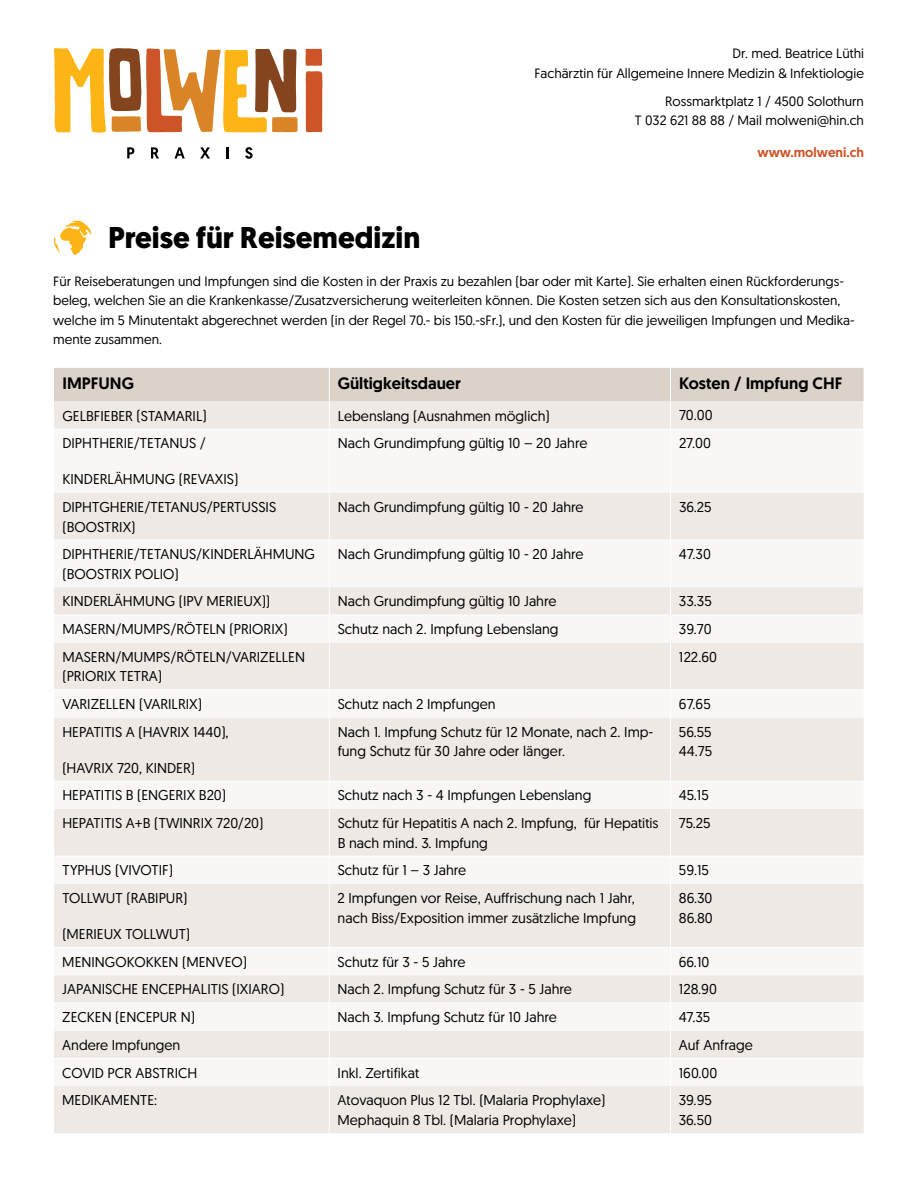
<style>
.page{position:relative;width:918px;height:1188px;background:#fff}
.page>*{position:absolute;margin:0;border:0;box-sizing:border-box;transform-origin:0 0}
.t1{font:700 30px "Geomanist";color:#000}
.t2{font:500 16.5px "Geomanist";color:#000}
.t3{font:14.25px/19.5px "Geomanist";color:#000}
.t4{font:13.5px/19.5px "Geomanist";color:#000;text-align:right}
.t5{font:500 13.5px "Geomanist";color:#cd5427}
</style>
<div class="page">
<svg style="left:306px;top:49px;width:17px;height:83px"></svg>
<svg style="left:54px;top:48px;width:244px;height:85px"></svg>
<svg style="left:127px;top:147px;width:7px;height:12px"></svg>
<svg style="left:151px;top:147px;width:8px;height:12px"></svg>
<svg style="left:175px;top:147px;width:10px;height:12px"></svg>
<svg style="left:200px;top:147px;width:10px;height:12px"></svg>
<svg style="left:226px;top:147px;width:3px;height:12px"></svg>
<svg style="left:245px;top:147px;width:8px;height:12px"></svg>
<div style="left:54px;top:1086px;width:810px;height:47px;background:#eee9e4"></div>
<svg style="left:54px;top:493px;width:810px;height:565px;fill:#eee9e4"></svg>
<hr style="left:329px;top:493px;width:1px;height:47px;background:#fff">
<hr style="left:670px;top:493px;width:1px;height:47px;background:#fff">
<hr style="left:54px;top:540px;width:275px;height:1px;background:#fff">
<hr style="left:329px;top:540px;width:342px;height:1px;background:#fff">
<hr style="left:329px;top:540px;width:1px;height:47px;background:#fff">
<hr style="left:671px;top:540px;width:193px;height:1px;background:#fff">
<hr style="left:670px;top:540px;width:1px;height:47px;background:#fff">
<hr style="left:329px;top:643px;width:1px;height:46px;background:#fff">
<hr style="left:670px;top:643px;width:1px;height:46px;background:#fff">
<hr style="left:54px;top:689px;width:275px;height:1px;background:#fff">
<hr style="left:329px;top:689px;width:342px;height:1px;background:#fff">
<svg style="left:329px;top:690px;width:1px;height:27px"></svg>
<hr style="left:671px;top:689px;width:193px;height:1px;background:#fff">
<svg style="left:670px;top:690px;width:1px;height:27px"></svg>
<hr style="left:329px;top:718px;width:1px;height:63px;background:#fff">
<hr style="left:670px;top:718px;width:1px;height:63px;background:#fff">
<hr style="left:54px;top:781px;width:275px;height:1px;background:#fff">
<hr style="left:329px;top:781px;width:342px;height:1px;background:#fff">
<svg style="left:329px;top:782px;width:1px;height:27px"></svg>
<hr style="left:671px;top:781px;width:193px;height:1px;background:#fff">
<svg style="left:670px;top:782px;width:1px;height:27px"></svg>
<hr style="left:329px;top:809px;width:1px;height:47px;background:#fff">
<hr style="left:670px;top:809px;width:1px;height:47px;background:#fff">
<hr style="left:54px;top:856px;width:275px;height:1px;background:#fff">
<hr style="left:329px;top:856px;width:342px;height:1px;background:#fff">
<svg style="left:329px;top:857px;width:1px;height:26px"></svg>
<hr style="left:671px;top:856px;width:193px;height:1px;background:#fff">
<svg style="left:670px;top:857px;width:1px;height:26px"></svg>
<svg style="left:329px;top:588px;width:1px;height:54px"></svg>
<svg style="left:670px;top:588px;width:1px;height:54px"></svg>
<svg style="left:863px;top:588px;width:1px;height:27px"></svg>
<hr style="left:54px;top:615px;width:275px;height:1px;background:#fff">
<hr style="left:329px;top:615px;width:342px;height:1px;background:#fff">
<hr style="left:671px;top:615px;width:193px;height:1px;background:#fff">
<svg style="left:54px;top:368px;width:810px;height:61px;background:#e3dcd6"></svg>
<hr style="left:329px;top:884px;width:1px;height:63px;background:#fff">
<hr style="left:670px;top:884px;width:1px;height:63px;background:#fff">
<hr style="left:54px;top:947px;width:275px;height:1px;background:#fff">
<hr style="left:329px;top:947px;width:342px;height:1px;background:#fff">
<hr style="left:671px;top:947px;width:193px;height:1px;background:#fff">
<hr style="left:54px;top:1003px;width:275px;height:1px;background:#fff">
<hr style="left:329px;top:1003px;width:342px;height:1px;background:#fff">
<hr style="left:671px;top:1003px;width:193px;height:1px;background:#fff">
<hr style="left:329px;top:1086px;width:1px;height:47px;background:#fff">
<hr style="left:670px;top:1086px;width:1px;height:47px;background:#fff">
<svg style="left:329px;top:948px;width:1px;height:110px"></svg>
<svg style="left:670px;top:948px;width:1px;height:110px"></svg>
<svg style="left:54px;top:220px;width:38px;height:35px"></svg>
<h1 class="t1" style="left:108px;top:217px;width:314px">Preise für Reisemedizin</h1>
<p class="t4" style="left:535px;top:43px;width:331px">Dr. med. Beatrice Lüthi<br>Fachärztin für Allgemeine Innere Medizin &amp; Infektiologie</p>
<p class="t4" style="left:635px;top:91px;width:231px">Rossmarktplatz 1 / 4500 Solothurn<br>T 032 621 88 88 / Mail molweni@hin.ch</p>
<p class="t5" style="left:758px;top:144px;width:108px">www.molweni.ch</p>
<p class="t4" style="left:53px;top:271px;width:803px;text-align:left">Für Reiseberatungen und Impfungen sind die Kosten in der Praxis zu bezahlen (bar oder mit Karte). Sie erhalten einen Rückforderungs&shy;beleg, welchen Sie an die Krankenkasse/Zusatzversicherung weiterleiten können. Die Kosten setzen sich aus den Konsultationskosten, welche im 5 Minutentakt abgerechnet werden (in der Regel 70.- bis 150.-sFr.), und den Kosten für die jeweiligen Impfungen und Medika&shy;mente zusammen.</p>
<p class="t2" style="left:63px;top:372px;width:73px">IMPFUNG</p>
<p class="t2" style="left:338px;top:372px;width:125px">Gültigkeitsdauer</p>
<p class="t2" style="left:679px;top:372px;width:165px">Kosten / Impfung CHF</p>
<p class="t3" style="left:63px;top:406px;width:146px">GELBFIEBER (STAMARIL)</p>
<p class="t3" style="left:338px;top:406px;width:213px">Lebenslang (Ausnahmen möglich)</p>
<p class="t3" style="left:679px;top:405px;width:35px">70.00</p>
<p class="t3" style="left:62px;top:433px;width:145px">DIPHTHERIE/TETANUS /</p>
<p class="t3" style="left:62px;top:469px;width:177px">KINDERLÄHMUNG (REVAXIS)</p>
<p class="t3" style="left:338px;top:433px;width:251px">Nach Grundimpfung gültig 10 – 20 Jahre</p>
<p class="t3" style="left:679px;top:433px;width:33px">27.00</p>
<p class="t3" style="left:62px;top:497px;width:215px">DIPHTGHERIE/TETANUS/PERTUSSIS (BOOSTRIX)</p>
<p class="t3" style="left:338px;top:497px;width:247px">Nach Grundimpfung gültig 10 - 20 Jahre</p>
<p class="t3" style="left:679px;top:497px;width:34px">36.25</p>
<p class="t3" style="left:62px;top:544px;width:254px">DIPHTHERIE/TETANUS/KINDERLÄHMUNG (BOOSTRIX POLIO)</p>
<p class="t3" style="left:338px;top:544px;width:247px">Nach Grundimpfung gültig 10 - 20 Jahre</p>
<p class="t3" style="left:679px;top:544px;width:33px">47.30</p>
<p class="t3" style="left:62px;top:591px;width:209px">KINDERLÄHMUNG (IPV MERIEUX))</p>
<p class="t3" style="left:338px;top:591px;width:220px">Nach Grundimpfung gültig 10 Jahre</p>
<p class="t3" style="left:679px;top:590px;width:34px">33.35</p>
<p class="t3" style="left:62px;top:619px;width:227px">MASERN/MUMPS/RÖTELN (PRIORIX)</p>
<p class="t3" style="left:338px;top:619px;width:222px">Schutz nach 2. Impfung Lebenslang</p>
<p class="t3" style="left:679px;top:619px;width:34px">39.70</p>
<p class="t3" style="left:62px;top:647px;width:244px">MASERN/MUMPS/RÖTELN/VARIZELLEN (PRIORIX TETRA)</p>
<p class="t3" style="left:679px;top:647px;width:40px">122.60</p>
<p class="t3" style="left:62px;top:694px;width:141px">VARIZELLEN (VARILRIX)</p>
<p class="t3" style="left:338px;top:694px;width:160px">Schutz nach 2 Impfungen</p>
<p class="t3" style="left:679px;top:694px;width:33px">67.65</p>
<p class="t3" style="left:62px;top:722px;width:168px">HEPATITIS A (HAVRIX 1440),</p>
<p class="t3" style="left:62px;top:758px;width:134px">(HAVRIX 720, KINDER)</p>
<p class="t3" style="left:338px;top:722px;width:317px">Nach 1. Impfung Schutz für 12 Monate, nach 2. Imp&shy;fung Schutz für 30 Jahre oder länger.</p>
<p class="t3" style="left:679px;top:722px;width:35px">56.55<br>44.75</p>
<p class="t3" style="left:62px;top:785px;width:165px">HEPATITIS B (ENGERIX B20)</p>
<p class="t3" style="left:338px;top:785px;width:255px">Schutz nach 3 - 4 Impfungen Lebenslang</p>
<p class="t3" style="left:679px;top:785px;width:31px">45.15</p>
<p class="t3" style="left:62px;top:813px;width:203px">HEPATITIS A+B (TWINRIX 720/20)</p>
<p class="t3" style="left:338px;top:813px;width:322px">Schutz für Hepatitis A nach 2. Impfung, für Hepatitis<br>B nach mind. 3. Impfung</p>
<p class="t3" style="left:679px;top:813px;width:33px">75.25</p>
<p class="t3" style="left:62px;top:860px;width:112px">TYPHUS (VIVOTIF)</p>
<p class="t3" style="left:338px;top:860px;width:130px">Schutz für 1 – 3 Jahre</p>
<p class="t3" style="left:679px;top:859px;width:32px">59.15</p>
<p class="t3" style="left:62px;top:888px;width:127px">TOLLWUT (RABIPUR)</p>
<p class="t3" style="left:62px;top:924px;width:129px">(MERIEUX TOLLWUT)</p>
<p class="t3" style="left:338px;top:888px;width:300px">2 Impfungen vor Reise, Auffrischung nach 1 Jahr, nach Biss/Exposition immer zusätzliche Impfung</p>
<p class="t3" style="left:679px;top:888px;width:35px">86.30<br>86.80</p>
<p class="t3" style="left:62px;top:952px;width:186px">MENINGOKOKKEN (MENVEO)</p>
<p class="t3" style="left:338px;top:952px;width:129px">Schutz für 3 - 5 Jahre</p>
<p class="t3" style="left:679px;top:952px;width:32px">66.10</p>
<p class="t3" style="left:62px;top:979px;width:223px">JAPANISCHE ENCEPHALITIS (IXIARO)</p>
<p class="t3" style="left:338px;top:979px;width:236px">Nach 2. Impfung Schutz für 3 - 5 Jahre</p>
<p class="t3" style="left:679px;top:979px;width:40px">128.90</p>
<p class="t3" style="left:62px;top:1007px;width:134px">ZECKEN (ENCEPUR N)</p>
<p class="t3" style="left:338px;top:1007px;width:221px">Nach 3. Impfung Schutz für 10 Jahre</p>
<p class="t3" style="left:679px;top:1007px;width:33px">47.35</p>
<p class="t3" style="left:62px;top:1035px;width:120px">Andere Impfungen</p>
<p class="t3" style="left:679px;top:1035px;width:76px">Auf Anfrage</p>
<p class="t3" style="left:62px;top:1062px;width:137px">COVID PCR ABSTRICH</p>
<p class="t3" style="left:338px;top:1062px;width:83px">Inkl. Zertifikat</p>
<p class="t3" style="left:679px;top:1062px;width:40px">160.00</p>
<p class="t3" style="left:62px;top:1090px;width:96px">MEDIKAMENTE:</p>
<p class="t3" style="left:338px;top:1090px;width:269px">Atovaquon Plus 12 Tbl. (Malaria Prophylaxe)<br>Mephaquin 8 Tbl. (Malaria Prophylaxe)</p>
<p class="t3" style="left:679px;top:1090px;width:35px">39.95<br>36.50</p>
</div>
